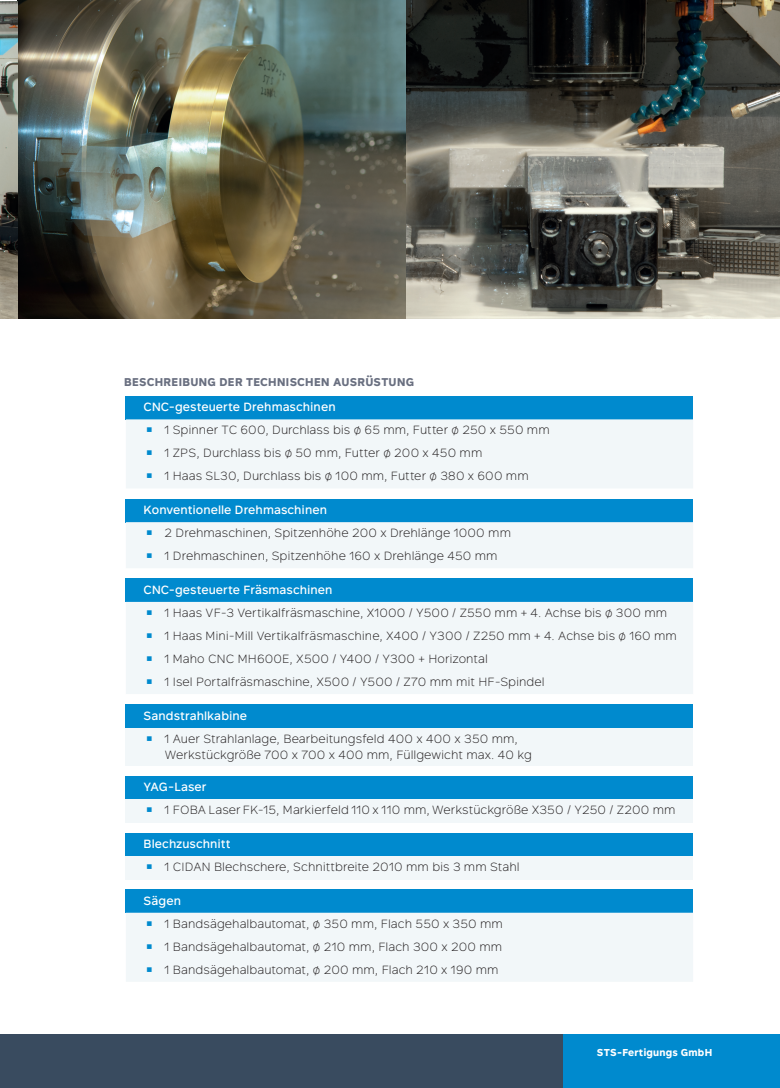
<style>
.page{position:relative;width:780px;height:1088px;background:#fff}
.page>*{position:absolute;margin:0;border:0;box-sizing:border-box;transform-origin:0 0}
.t1{font:300 11.88px/23px "Rutan";letter-spacing:.005em;color:#231f20}
.t2{font:500 11.88px "Rutan";letter-spacing:.01em;color:#fff}
.t3{font:700 11.25px "Rutan";letter-spacing:.03em;color:#696f80}
.t4{font:700 10px "Rutan";letter-spacing:.02em;color:#fff}
</style>
<div class="page">
<div style="left:0;top:1034px;width:18px;height:54px;background:#394b5f"></div>
<div style="left:562px;top:1034px;width:218px;height:54px;background:#008ace"></div>
<img style="left:18px;top:0;width:388px;height:319px">
<img style="left:0;top:2px;width:18px;height:317px">
<div style="left:18px;top:1034px;width:544px;height:54px;background:#394b5f"></div>
<div style="left:126px;top:396px;width:567px;height:23px;background:#008ace"></div>
<div style="left:126px;top:419px;width:567px;height:69px;background:#f2f7f9"></div>
<div style="left:126px;top:499px;width:567px;height:23px;background:#008ace"></div>
<div style="left:126px;top:579px;width:567px;height:23px;background:#008ace"></div>
<div style="left:126px;top:602px;width:567px;height:92px;background:#f2f7f9"></div>
<div style="left:126px;top:705px;width:567px;height:23px;background:#008ace"></div>
<div style="left:126px;top:728px;width:567px;height:38px;background:#f2f7f9"></div>
<div style="left:126px;top:776px;width:567px;height:23px;background:#008ace"></div>
<div style="left:126px;top:799px;width:567px;height:23px;background:#f2f7f9"></div>
<div style="left:126px;top:833px;width:567px;height:23px;background:#008ace"></div>
<div style="left:126px;top:856px;width:567px;height:23px;background:#f2f7f9"></div>
<div style="left:126px;top:890px;width:567px;height:23px;background:#008ace"></div>
<div style="left:126px;top:913px;width:567px;height:69px;background:#f2f7f9"></div>
<img style="left:406px;top:0;width:374px;height:319px">
<svg style="left:147px;top:428px;width:5px;height:4px"></svg>
<svg style="left:147px;top:451px;width:5px;height:4px"></svg>
<svg style="left:147px;top:474px;width:5px;height:4px"></svg>
<div style="left:126px;top:522px;width:567px;height:46px;background:#f2f7f9"></div>
<svg style="left:147px;top:610px;width:5px;height:5px"></svg>
<svg style="left:147px;top:633px;width:5px;height:5px"></svg>
<svg style="left:147px;top:656px;width:5px;height:5px"></svg>
<svg style="left:147px;top:679px;width:5px;height:5px"></svg>
<svg style="left:147px;top:921px;width:5px;height:4px"></svg>
<svg style="left:147px;top:944px;width:5px;height:5px"></svg>
<svg style="left:147px;top:967px;width:5px;height:5px"></svg>
<p class="t3" style="left:124px;top:372px;width:291px">BESCHREIBUNG DER TECHNISCHEN AUSRÜSTUNG</p>
<p class="t2" style="left:144px;top:397px;width:193px">CNC-gesteuerte Drehmaschinen</p>
<p class="t1" style="left:164px;top:418px;width:386px">1 Spinner TC 600, Durchlass bis ø 65 mm, Futter ø 250 x 550 mm<br>1 ZPS, Durchlass bis ø 50 mm, Futter ø 200 x 450 mm<br>1 Haas SL30, Durchlass bis ø 100 mm, Futter ø 380 x 600 mm</p>
<p class="t2" style="left:144px;top:500px;width:185px">Konventionelle Drehmaschinen</p>
<p class="t1" style="left:164px;top:520px;width:348px">2 Drehmaschinen, Spitzenhöhe 200 x Drehlänge 1000 mm<br>1 Drehmaschinen, Spitzenhöhe 160 x Drehlänge 450 mm</p>
<p class="t2" style="left:144px;top:580px;width:190px">CNC-gesteuerte Fräsmaschinen</p>
<p class="t1" style="left:164px;top:600px;width:514px">1 Haas VF-3 Vertikalfräsmaschine, X1000 / Y500 / Z550 mm + 4. Achse bis ø 300 mm<br>1 Haas Mini-Mill Vertikalfräsmaschine, X400 / Y300 / Z250 mm + 4. Achse bis ø 160 mm 1 Maho CNC MH600E, X500 / Y400 / Y300 + Horizontal<br>1 Isel Portalfräsmaschine, X500 / Y500 / Z70 mm mit HF-Spindel</p>
<p class="t2" style="left:144px;top:706px;width:105px">Sandstrahlkabine</p>
<p class="t1" style="left:164px;top:729px;width:369px;line-height:16.6px">1 Auer Strahlanlage, Bearbeitungsfeld 400 x 400 x 350 mm,<br>Werkstückgröße 700 x 700 x 400 mm, Füllgewicht max. 40 kg</p>
<p class="t2" style="left:144px;top:777px;width:64px">YAG-Laser</p>
<p class="t1" style="left:164px;top:798px;width:512px">1 FOBA Laser FK-15, Markierfeld 110 x 110 mm, Werkstückgröße X350 / Y250 / Z200 mm</p>
<p class="t2" style="left:144px;top:834px;width:89px">Blechzuschnitt</p>
<p class="t1" style="left:164px;top:854px;width:356px">1 CIDAN Blechschere, Schnittbreite 2010 mm bis 3 mm Stahl</p>
<p class="t2" style="left:144px;top:891px;width:39px">Sägen</p>
<p class="t1" style="left:164px;top:911px;width:340px;text-align:justify">1 Bandsägehalbautomat, ø 350 mm, Flach 550 x 350 mm 1 Bandsägehalbautomat, ø 210 mm, Flach 300 x 200 mm 1 Bandsägehalbautomat, ø 200 mm, Flach 210 x 190 mm</p>
<p class="t4" style="left:597px;top:1044px;width:117px">STS-FERTIGUNGS GMBH</p>
</div>
